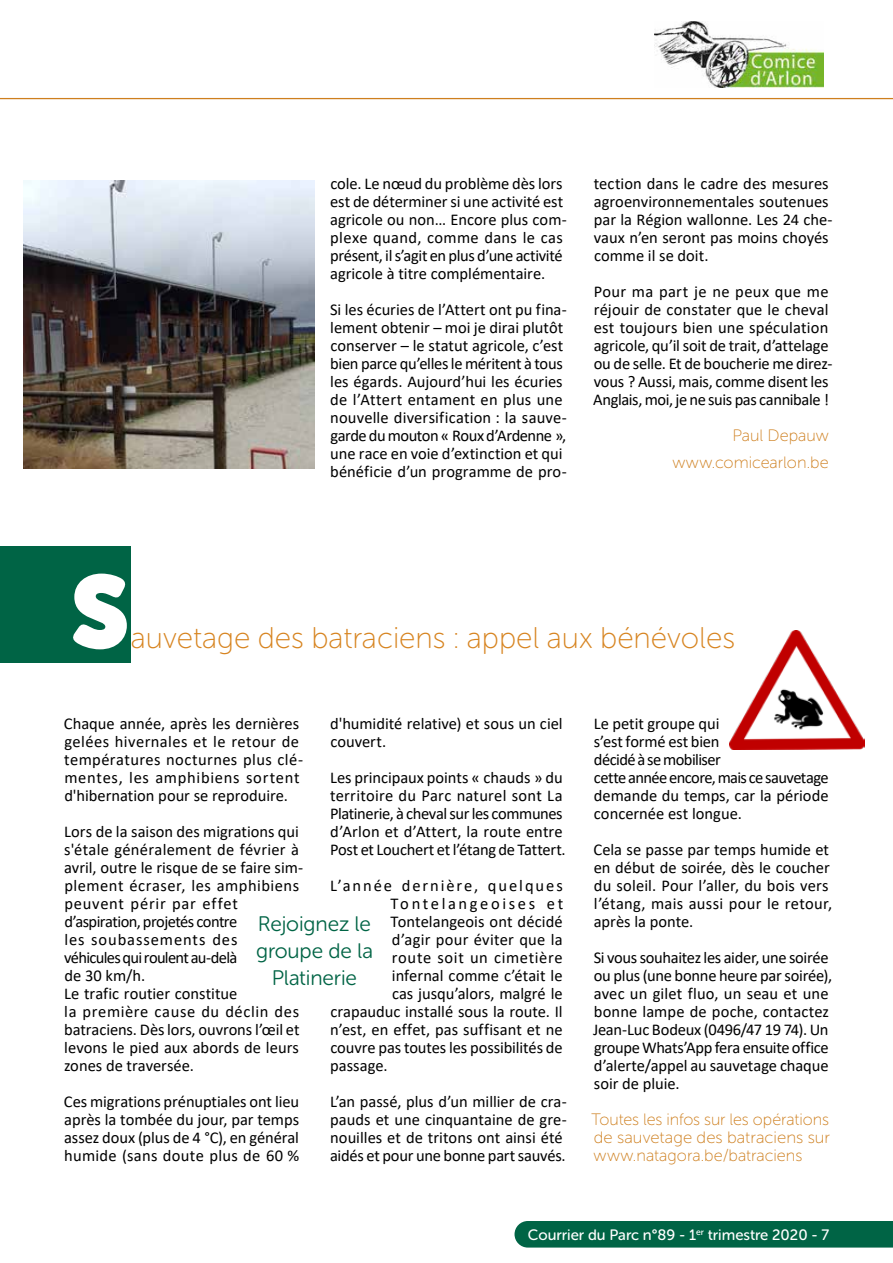
<style>
.page{position:relative;width:893px;height:1263px;background:#fff}
.page>*{position:absolute;margin:0;border:0;box-sizing:border-box;transform-origin:0 0}
.t1{font:102px "Museo Sans Rounded";color:#fff}
.t2{font:30px "Museo Sans Rounded 100";color:#d78420}
.t3{font:21px/27px "Museo Sans Rounded 300";letter-spacing:-.005em;color:#006445;text-align:center}
.t4{font:16.5px/18px "Calibri";color:#000}
.t5{font:16.5px/18px "Calibri";letter-spacing:.02em;color:#000}
.t6{font:16.5px/18px "Museo Sans Rounded 100";color:#ce7f1e;text-align:right}
.t7{font:16.5px "Calibri";letter-spacing:.115em;color:#000}
.t8{font:16.5px "Calibri";letter-spacing:.04em;color:#000}
.t9{font:16.5px "Calibri";letter-spacing:.155em;color:#000}
.t10{font:15px "Museo Sans Rounded 500";color:#fff}
</style>
<div class="page">
<div style="left:514px;top:1221px;width:379px;height:26px;background:#006445"></div>
<hr style="left:0;top:98px;width:893px;height:1px;background:#ce7f1e">
<img style="left:654px;top:22px;width:170px;height:65px">
<img style="left:23px;top:180px;width:292px;height:288px">
<div style="left:0;top:546px;width:131px;height:116px;background:#006445"></div>
<img style="left:729px;top:631px;width:135px;height:118px">
<p class="t4" style="left:330px;top:174px;width:238px">cole. Le nœud du problème dès lors est de déterminer si une activité est agricole ou non… Encore plus com&shy;plexe quand, comme dans le cas présent, il s’agit en plus d’une activité agricole à titre complémentaire.</p>
<p class="t4" style="left:330px;top:300px;width:238px">Si les écuries de l’Attert ont pu fina&shy;lement obtenir – moi je dirai plutôt conserver – le statut agricole, c’est bien parce qu’elles le méritent à tous les égards. Aujourd’hui les écuries de l’Attert entament en plus une nouvelle diversification : la sauve&shy;garde du mouton « Roux d’Ardenne », une race en voie d’extinction et qui bénéficie d’un programme de pro-</p>
<p class="t4" style="left:594px;top:174px;width:240px">tection dans le cadre des mesures agroenvironnementales soutenues par la Région wallonne. Les 24 che&shy;vaux n’en seront pas moins choyés comme il se doit.</p>
<p class="t4" style="left:593px;top:282px;width:241px">Pour ma part je ne peux que me réjouir de constater que le cheval est toujours bien une spéculation agricole, qu’il soit de trait, d’attelage ou de selle. Et de boucherie me direz&shy;vous ? Aussi, mais, comme disent les Anglais, moi, je ne suis pas cannibale !</p>
<p class="t6" style="left:672px;top:422px;width:158px;line-height:27px">Paul Depauw www.comicearlon.be</p>
<h1 class="t1" style="left:71px;top:553px;width:60px">S</h1>
<h2 class="t2" style="left:131px;top:622px;width:606px">auvetage des batraciens : appel aux bénévoles</h2>
<p class="t4" style="left:330px;top:714px;width:234px">d'humidité relative) et sous un ciel couvert.</p>
<p class="t4" style="left:330px;top:768px;width:237px">Les principaux points « chauds » du territoire du Parc naturel sont La Platinerie, à cheval sur les communes d’Arlon et d’Attert, la route entre Post et Louchert et l’étang de Tattert.</p>
<p class="t7" style="left:330px;top:874px;width:234px">L’année dernière, quelques</p>
<p class="t9" style="left:391px;top:892px;width:174px">Tontelangeoises et</p>
<p class="t4" style="left:391px;top:912px;width:174px">Tontelangeois ont décidé</p>
<p class="t4" style="left:392px;top:930px;width:172px">d’agir pour éviter que la</p>
<p class="t8" style="left:392px;top:946px;width:172px">route soit un cimetière</p>
<p class="t4" style="left:392px;top:966px;width:172px">infernal comme c’était le</p>
<p class="t4" style="left:392px;top:984px;width:172px">cas jusqu’alors, malgré le</p>
<p class="t4" style="left:330px;top:1002px;width:234px">crapauduc installé sous la route. Il</p>
<p class="t4" style="left:330px;top:1020px;width:234px">n’est, en effet, pas suffisant et ne</p>
<p class="t4" style="left:330px;top:1038px;width:234px">couvre pas toutes les possibilités de</p>
<p class="t4" style="left:330px;top:1056px;width:59px">passage.</p>
<p class="t4" style="left:330px;top:1092px;width:238px">L’an passé, plus d’un millier de cra&shy;pauds et une cinquantaine de gre&shy;nouilles et de tritons ont ainsi été aidés et pour une bonne part sauvés.</p>
<p class="t5" style="left:64px;top:714px;width:241px">Chaque année, après les dernières gelées hivernales et le retour de températures nocturnes plus clé&shy;mentes, les amphibiens sortent d'hibernation pour se reproduire.</p>
<p class="t4" style="left:64px;top:822px;width:241px">Lors de la saison des migrations qui s'étale généralement de février à avril, outre le risque de se faire sim&shy;plement écraser, les amphibiens peuvent périr par effet d’aspiration, projetés contre<br>les soubassements des<br>véhicules qui roulent au-delà<br>de 30 km/h.<br>Le trafic routier constitue<br>la première cause du déclin des batraciens. Dès lors, ouvrons l’œil et levons le pied aux abords de leurs zones de traversée.</p>
<p class="t4" style="left:64px;top:1092px;width:237px;text-align:justify">Ces migrations prénuptiales ont lieu après la tombée du jour, par temps assez doux (plus de 4 °C), en général humide (sans doute plus de 60 %</p>
<p class="t3" style="left:256px;top:910px;width:118px">Rejoignez le groupe de la<br>Platinerie</p>
<p class="t4" style="left:594px;top:714px;width:236px">Le petit groupe qui<br>s’est formé est bien<br>décidé à se mobiliser<br>cette année encore, mais ce sauvetage demande du temps, car la période concernée est longue.</p>
<p class="t4" style="left:593px;top:840px;width:240px">Cela se passe par temps humide et en début de soirée, dès le coucher du soleil. Pour l’aller, du bois vers l’étang, mais aussi pour le retour, après la ponte.</p>
<p class="t4" style="left:593px;top:948px;width:241px">Si vous souhaitez les aider, une soirée ou plus (une bonne heure par soirée), avec un gilet fluo, un seau et une bonne lampe de poche, contactez<br>Jean-Luc Bodeux (0496/47 19 74). Un groupe Whats’App fera ensuite office d’alerte/appel au sauvetage chaque soir de pluie.</p>
<p class="t6" style="left:592px;top:1111px;width:240px;text-align:justify">Toutes les infos sur les opérations de sauvetage des batraciens sur www.natagora.be/batraciens</p>
<p class="t10" style="left:528px;top:1226px;width:303px">Courrier du Parc n°89 - 1<sup>er</sup> trimestre 2020 - 7</p>
</div>
